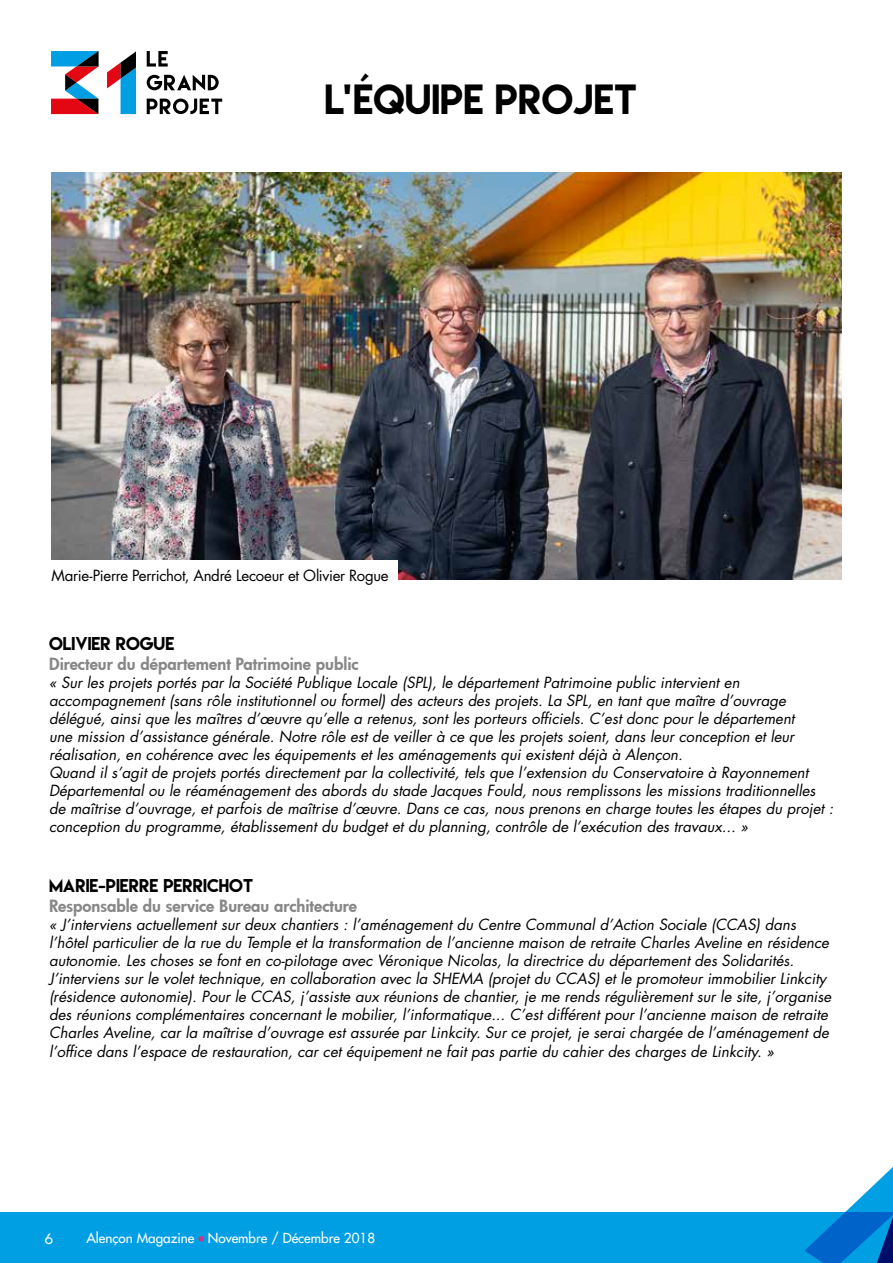
<style>
.page{position:relative;width:893px;height:1263px;background:#fff}
.page>*{position:absolute;margin:0;border:0;box-sizing:border-box;transform-origin:0 0}
.t1{font:37.5px "Lemon Milk";color:#000}
.t2{font:800 16.5px "Futura";color:#878787}
.t3{font:16.5px "Lemon Milk";color:#000}
.t4{font:italic 15px/18px "Futura Std";color:#000}
.t5{font:15px "Futura Std";letter-spacing:-.02em;color:#000}
.t6{font:15px "Mark";color:#fff}
.t7{font:500 13.5px "Futura Std";color:#fff}
</style>
<div class="page">
<div style="left:0;top:1212px;width:893px;height:51px;background:#009fe3"></div>
<svg style="left:805px;top:1167px;width:88px;height:96px"></svg>
<svg style="left:107px;top:51px;width:29px;height:63px"></svg>
<svg style="left:51px;top:51px;width:47px;height:63px"></svg>
<svg style="left:147px;top:51px;width:21px;height:16px"></svg>
<svg style="left:147px;top:75px;width:72px;height:15px"></svg>
<svg style="left:147px;top:99px;width:75px;height:15px"></svg>
<svg style="left:198px;top:1236px;width:6px;height:5px"></svg>
<img style="left:51px;top:172px;width:791px;height:408px">
<div style="left:43px;top:560px;width:354px;height:30px;background:#fff"></div>
<h1 class="t1" style="left:325px;top:73px;width:314px">L’ÉQUIPE PROJET</h1>
<p class="t5" style="left:51px;top:566px;width:339px">Marie-Pierre Perrichot, André Lecoeur et Olivier Rogue</p>
<p class="t3" style="left:49px;top:633px;width:127px">OLIVIER ROGUE</p>
<p class="t2" style="left:49px;top:653px;width:311px">Directeur du département Patrimoine public</p>
<p class="t4" style="left:49px;top:674px;width:786px">« Sur les projets portés par la Société Publique Locale (SPL), le département Patrimoine public intervient en accompagnement (sans rôle institutionnel ou formel) des acteurs des projets. La SPL, en tant que maître d’ouvrage délégué, ainsi que les maîtres d’œuvre qu’elle a retenus, sont les porteurs officiels. C’est donc pour le département<br>une mission d’assistance générale. Notre rôle est de veiller à ce que les projets soient, dans leur conception et leur réalisation, en cohérence avec les équipements et les aménagements qui existent déjà à Alençon.<br>Quand il s’agit de projets portés directement par la collectivité, tels que l’extension du Conservatoire à Rayonnement Départemental ou le réaménagement des abords du stade Jacques Fould, nous remplissons les missions traditionnelles de maîtrise d’ouvrage, et parfois de maîtrise d’œuvre. Dans ce cas, nous prenons en charge toutes les étapes du projet : conception du programme, établissement du budget et du planning, contrôle de l’exécution des travaux... »</p>
<p class="t3" style="left:49px;top:874px;width:206px">MARIE-PIERRE PERRICHOT</p>
<p class="t2" style="left:49px;top:894px;width:310px">Responsable du service Bureau architecture</p>
<p class="t4" style="left:49px;top:915px;width:784px">« J’interviens actuellement sur deux chantiers : l’aménagement du Centre Communal d’Action Sociale (CCAS) dans l’hôtel particulier de la rue du Temple et la transformation de l’ancienne maison de retraite Charles Aveline en résidence autonomie. Les choses se font en co-pilotage avec Véronique Nicolas, la directrice du département des Solidarités.<br>J’interviens sur le volet technique, en collaboration avec la SHEMA (projet du CCAS) et le promoteur immobilier Linkcity (résidence autonomie). Pour le CCAS, j’assiste aux réunions de chantier, je me rends régulièrement sur le site, j’organise des réunions complémentaires concernant le mobilier, l’informatique... C’est différent pour l’ancienne maison de retraite Charles Aveline, car la maîtrise d’ouvrage est assurée par Linkcity. Sur ce projet, je serai chargée de l’aménagement de</p>
<p class="t4" style="left:49px;top:1043px;width:726px">l’office dans l’espace de restauration, car cet équipement ne fait pas partie du cahier des charges de Linkcity. »</p>
<p class="t6" style="left:45px;top:1229px;width:10px">6</p>
<p class="t7" style="left:86px;top:1230px;width:290px">Alençon Magazine Novembre / Décembre 2018</p>
</div>
